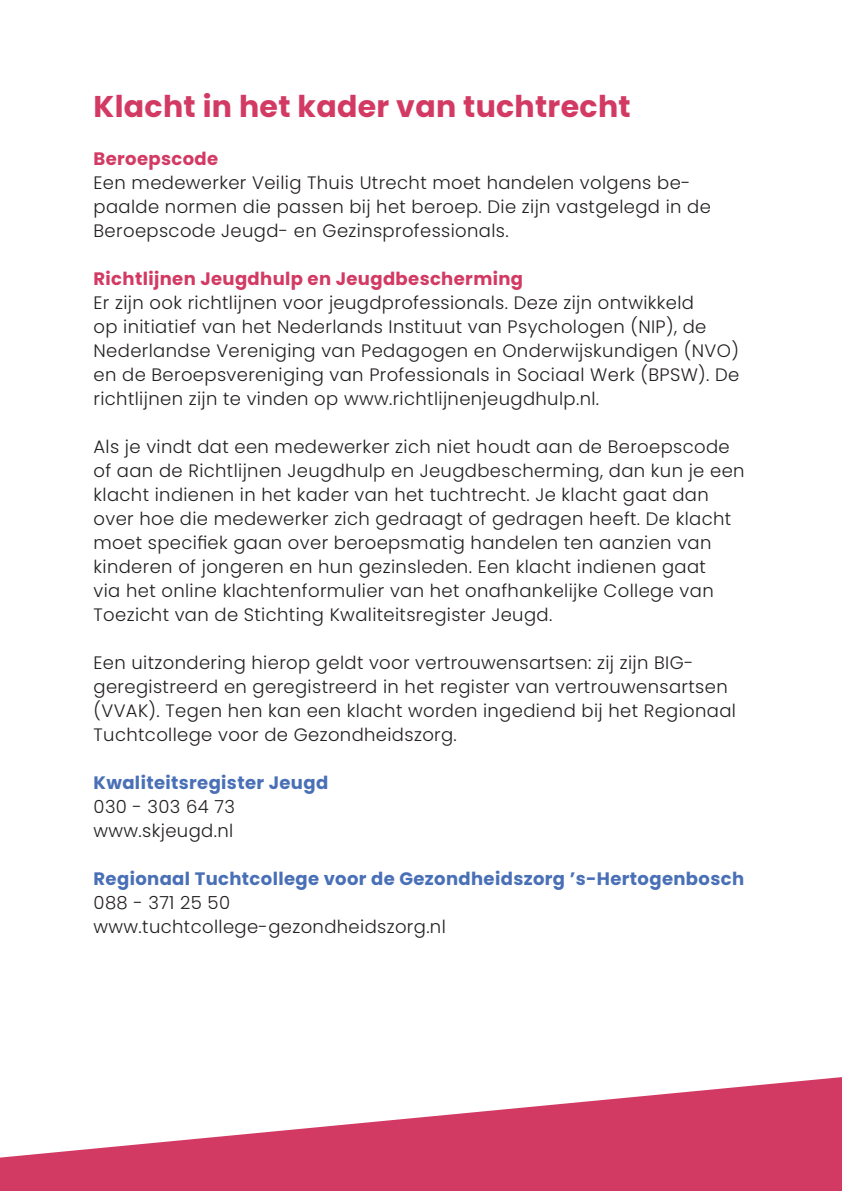
<style>
.page{position:relative;width:842px;height:1191px;background:#fff}
.page>*{position:absolute;margin:0;border:0;box-sizing:border-box;transform-origin:0 0}
.t1{font:700 30px "Poppins";letter-spacing:.01em;color:#d33a63}
.t2{font:300 18px/24px "Poppins";letter-spacing:.02em;color:#231f20}
.t3{font:700 18px "Poppins";letter-spacing:.02em;color:#4970b7}
.t4{font:700 18px "Poppins";letter-spacing:.02em;color:#d33a63}
</style>
<div class="page">
<svg style="left:0;top:1077px;width:842px;height:114px;fill:#d33a63"></svg>
<p class="t1" style="left:94px;top:89px;width:539px">Klacht in het kader van tuchtrecht</p>
<p class="t4" style="left:94px;top:148px;width:126px">Beroepscode</p>
<p class="t2" style="left:94px;top:170px;width:619px">Een medewerker Veilig Thuis Utrecht moet handelen volgens be&shy;paalde normen die passen bij het beroep. Die zijn vastgelegd in de<br>Beroepscode Jeugd- en Gezinsprofessionals.</p>
<p class="t4" style="left:94px;top:268px;width:431px">Richtlijnen Jeugdhulp en Jeugdbescherming</p>
<p class="t2" style="left:94px;top:290px;width:647px">Er zijn ook richtlijnen voor jeugdprofessionals. Deze zijn ontwikkeld<br>op initiatief van het Nederlands Instituut van Psychologen (NIP), de Nederlandse Vereniging van Pedagogen en Onderwijskundigen (NVO) en de Beroepsvereniging van Professionals in Sociaal Werk (BPSW). De richtlijnen zijn te vinden op www.richtlijnenjeugdhulp.nl.</p>
<p class="t2" style="left:94px;top:434px;width:653px">Als je vindt dat een medewerker zich niet houdt aan de Beroepscode of aan de Richtlijnen Jeugdhulp en Jeugdbescherming, dan kun je een klacht indienen in het kader van het tuchtrecht. Je klacht gaat dan over hoe die medewerker zich gedraagt of gedragen heeft. De klacht moet specifiek gaan over beroepsmatig handelen ten aanzien van kinderen of jongeren en hun gezinsleden. Een klacht indienen gaat<br>via het online klachtenformulier van het onafhankelijke College van Toezicht van de Stichting Kwaliteitsregister Jeugd.</p>
<p class="t2" style="left:94px;top:650px;width:644px">Een uitzondering hierop geldt voor vertrouwensartsen: zij zijn BIG&shy;geregistreerd en geregistreerd in het register van vertrouwensartsen (VVAK). Tegen hen kan een klacht worden ingediend bij het Regionaal Tuchtcollege voor de Gezondheidszorg.</p>
<p class="t3" style="left:94px;top:772px;width:236px">Kwaliteitsregister Jeugd</p>
<p class="t2" style="left:94px;top:794px;width:143px">030 - 303 64 73</p>
<p class="t2" style="left:94px;top:818px;width:141px">www.skjeugd.nl</p>
<p class="t3" style="left:94px;top:868px;width:652px">Regionaal Tuchtcollege voor de Gezondheidszorg ’s-Hertogenbosch</p>
<p class="t2" style="left:94px;top:890px;width:138px">088 - 371 25 50</p>
<p class="t2" style="left:94px;top:914px;width:354px">www.tuchtcollege-gezondheidszorg.nl</p>
</div>
